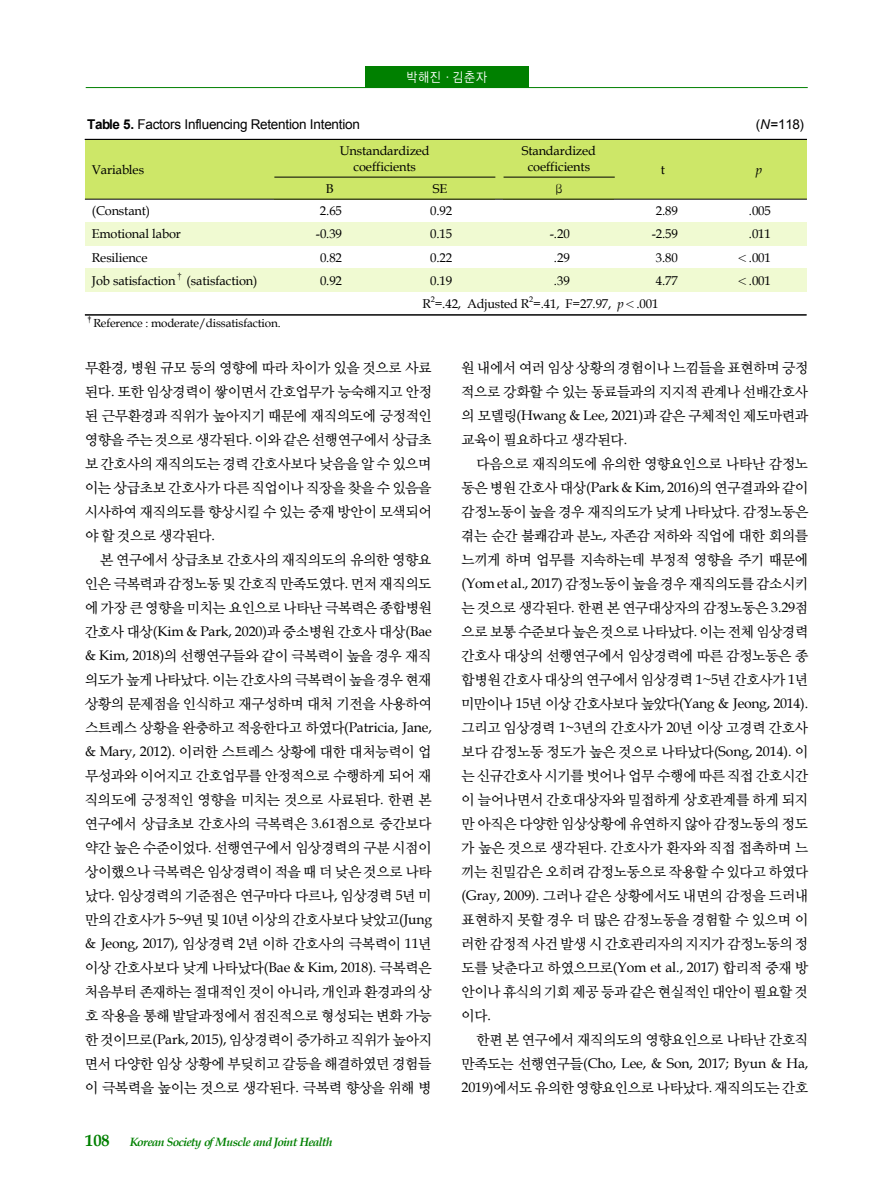
<style>
.page{position:relative;width:893px;height:1191px;background:#fff}
.page>*{position:absolute;margin:0;border:0;box-sizing:border-box;transform-origin:0 0}
.t1{font:13.95px/24px "Korean MJ B";letter-spacing:-.015em;color:#000;text-align:justify}
.t2{font:13.95px "Book Antiqua";letter-spacing:-.01em;color:#000}
.t3{font:13.5px "Arial";letter-spacing:-.02em;color:#000}
.t4{font:12.75px/16.5px "Book Antiqua";letter-spacing:-.01em;color:#000;text-align:center}
.t5{font:12.75px "Korean GD M";letter-spacing:.085em;color:#fff;scale:.9 1}
.t6{font:italic 12.75px "Book Antiqua";color:#000}
.t7{font:12.45px "TTF97 B79 E Ft CID";color:#000;scale:.9 1}
.t8{font:italic 700 12px "Book Antiqua";letter-spacing:-.06em;color:#008000}
.t9{font:11.7px "Book Antiqua";letter-spacing:-.01em;color:#000}
.s1{font-weight:700}
.s2{font-style:italic}
.s3{font-family:"Korean MJ M"}
.s4{font-family:"Book Antiqua"}
.s5{font-family:"Korean MJ B"}
.s6{font-style:normal;font-size:16.5px}
</style>
<div class="page">
<div style="left:365px;top:66px;width:163px;height:22px;background:#008000"></div>
<hr style="left:86px;top:87px;width:721px;height:1px;background:#008000">
<div style="left:85px;top:139px;width:189px;height:60px;background:#cde768"></div>
<div style="left:274px;top:139px;width:221px;height:38px;background:#cde768"></div>
<div style="left:495px;top:139px;width:8px;height:60px;background:#cde768"></div>
<div style="left:503px;top:139px;width:111px;height:38px;background:#cde768"></div>
<div style="left:614px;top:139px;width:97px;height:60px;background:#cde768"></div>
<div style="left:711px;top:139px;width:95px;height:60px;background:#cde768"></div>
<div style="left:274px;top:177px;width:111px;height:22px;background:#cde768"></div>
<div style="left:385px;top:177px;width:110px;height:22px;background:#cde768"></div>
<div style="left:503px;top:177px;width:111px;height:22px;background:#cde768"></div>
<div style="left:85px;top:222px;width:189px;height:23px;background:#f0fad2"></div>
<div style="left:274px;top:222px;width:111px;height:23px;background:#f0fad2"></div>
<div style="left:385px;top:222px;width:110px;height:23px;background:#f0fad2"></div>
<div style="left:495px;top:222px;width:8px;height:23px;background:#f0fad2"></div>
<div style="left:503px;top:222px;width:111px;height:23px;background:#f0fad2"></div>
<div style="left:614px;top:222px;width:97px;height:23px;background:#f0fad2"></div>
<div style="left:711px;top:222px;width:95px;height:23px;background:#f0fad2"></div>
<div style="left:85px;top:269px;width:189px;height:23px;background:#f0fad2"></div>
<div style="left:274px;top:269px;width:111px;height:23px;background:#f0fad2"></div>
<div style="left:385px;top:269px;width:110px;height:23px;background:#f0fad2"></div>
<div style="left:495px;top:269px;width:8px;height:23px;background:#f0fad2"></div>
<div style="left:503px;top:269px;width:111px;height:23px;background:#f0fad2"></div>
<div style="left:614px;top:269px;width:97px;height:23px;background:#f0fad2"></div>
<div style="left:711px;top:269px;width:95px;height:23px;background:#f0fad2"></div>
<hr style="left:274px;top:177px;width:221px;height:1px;background:#000">
<hr style="left:503px;top:177px;width:111px;height:1px;background:#000">
<hr style="left:85px;top:199px;width:721px;height:1px;background:#000">
<hr style="left:85px;top:315px;width:721px;height:1px;background:#000">
<hr style="left:85px;top:139px;width:721px;height:1px;background:#000">
<p class="t5" style="left:406px;top:71px;width:91px">박해진·김춘자</p>
<p class="t3" style="left:87px;top:117px;width:274px"><span class="s1">Table 5.</span> Factors Influencing Retention Intention</p>
<p class="t3" style="left:755px;top:117px;width:50px">(<span class="s2">N</span>=118)</p>
<p class="t4" style="left:92px;top:161px;width:54px">Variables</p>
<p class="t4" style="left:340px;top:142px;width:91px">Unstandardized coefficients</p>
<p class="t4" style="left:522px;top:142px;width:76px">Standardized coefficients</p>
<p class="t4" style="left:661px;top:161px;width:6px">t</p>
<p class="t6" style="left:755px;top:162px;width:8px">p</p>
<p class="t4" style="left:326px;top:180px;width:9px">B</p>
<p class="t4" style="left:433px;top:180px;width:16px">SE</p>
<p class="t7" style="left:555px;top:182px;width:10px">β</p>
<p class="t4" style="left:92px;top:203px;width:60px">(Constant)</p>
<p class="t4" style="left:320px;top:203px;width:23px">2.65</p>
<p class="t4" style="left:430px;top:203px;width:24px">0.92</p>
<p class="t4" style="left:656px;top:203px;width:24px">2.89</p>
<p class="t4" style="left:748px;top:203px;width:23px">.005</p>
<p class="t4" style="left:92px;top:226px;width:90px">Emotional labor</p>
<p class="t4" style="left:316px;top:226px;width:28px">-0.39</p>
<p class="t4" style="left:430px;top:226px;width:24px">0.15</p>
<p class="t4" style="left:549px;top:226px;width:21px">-.20</p>
<p class="t4" style="left:651px;top:226px;width:28px">-2.59</p>
<p class="t4" style="left:749px;top:226px;width:23px">.011</p>
<p class="t4" style="left:92px;top:249px;width:57px">Resilience</p>
<p class="t4" style="left:320px;top:249px;width:23px">0.82</p>
<p class="t4" style="left:430px;top:249px;width:24px">0.22</p>
<p class="t4" style="left:554px;top:249px;width:17px">.29</p>
<p class="t4" style="left:656px;top:249px;width:24px">3.80</p>
<p class="t4" style="left:736px;top:249px;width:36px"><span class="s3">＜</span>.001</p>
<p class="t4" style="left:92px;top:272px;width:167px">Job satisfaction<sup>†</sup> (satisfaction)</p>
<p class="t4" style="left:320px;top:272px;width:23px">0.92</p>
<p class="t4" style="left:430px;top:272px;width:24px">0.19</p>
<p class="t4" style="left:554px;top:272px;width:17px">.39</p>
<p class="t4" style="left:656px;top:272px;width:24px">4.77</p>
<p class="t4" style="left:736px;top:272px;width:36px"><span class="s3">＜</span>.001</p>
<p class="t4" style="left:422px;top:296px;width:237px">R<sup>2</sup>=.42, Adjusted R<sup>2</sup>=.41, F=27.97, <span class="s2">p</span><span class="s3">＜</span>.001</p>
<p class="t9" style="left:86px;top:316px;width:196px"><sup>†</sup>Reference : moderate/dissatisfaction.</p>
<p class="t1" style="left:85px;top:356px;width:348px">무환경<span class="s4">,</span> 병원 규모 등의 영향에 따라 차이가 있을 것으로 사료 된다<span class="s4">.</span> 또한 임상경력이 쌓이면서 간호업무가 능숙해지고 안정 된 근무환경과 직위가 높아지기 때문에 재직의도에 긍정적인 영향을 주는 것으로 생각된다<span class="s4">.</span> 이와 같은 선행연구에서 상급초 보 간호사의 재직의도는 경력 간호사보다 낮음을 알 수 있으며 이는 상급초보 간호사가 다른 직업이나 직장을 찾을 수 있음을 시사하여 재직의도를 향상시킬 수 있는 중재 방안이 모색되어 야 할 것으로 생각된다<span class="s4">.</span></p>
<p class="t1" style="left:85px;top:548px;width:348px;text-indent:15px">본 연구에서 상급초보 간호사의 재직의도의 유의한 영향요 인은 극복력과 감정노동 및 간호직 만족도였다<span class="s4">.</span> 먼저 재직의도 에 가장 큰 영향을 미치는 요인으로 나타난 극복력은 종합병원</p>
<p class="t2" style="left:85px;top:624px;width:348px"><span class="s5">간호사 대상</span>(Kim &amp; Park, 2020)<span class="s5">과 중소병원 간호사 대상</span>(Bae</p>
<p class="t1" style="left:85px;top:644px;width:349px"><span class="s4">&amp; Kim, 2018)</span>의 선행연구들와 같이 극복력이 높을 경우 재직 의도가 높게 나타났다<span class="s4">.</span> 이는 간호사의 극복력이 높을 경우 현재 상황의 문제점을 인식하고 재구성하며 대처 기전을 사용하여 스트레스 상황을 완충하고 적응한다고 하였다<span class="s4">(Patricia, Jane, &amp; Mary, 2012).</span> 이러한 스트레스 상황에 대한 대처능력이 업 무성과와 이어지고 간호업무를 안정적으로 수행하게 되어 재 직의도에 긍정적인 영향을 미치는 것으로 사료된다<span class="s4">.</span> 한편 본 연구에서 상급초보 간호사의 극복력은 <span class="s4">3.61</span>점으로 중간보다 약간 높은 수준이었다<span class="s4">.</span> 선행연구에서 임상경력의 구분 시점이 상이했으나 극복력은 임상경력이 적을 때 더 낮은 것으로 나타 났다<span class="s4">.</span> 임상경력의 기준점은 연구마다 다르나<span class="s4">,</span> 임상경력 <span class="s4">5</span>년 미 만의 간호사가 <span class="s4">5~9</span>년 및 <span class="s4">10</span>년 이상의 간호사보다 낮았고<span class="s4">(Jung</span></p>
<p class="t2" style="left:85px;top:936px;width:347px">&amp; Jeong, 2017), <span class="s5">임상경력</span> 2<span class="s5">년 이하 간호사의 극복력이</span> 11<span class="s5">년</span></p>
<p class="t1" style="left:85px;top:956px;width:348px">이상 간호사보다 낮게 나타났다<span class="s4">(Bae &amp; Kim, 2018).</span> 극복력은 처음부터 존재하는 절대적인 것이 아니라<span class="s4">,</span> 개인과 환경과의 상 호 작용을 통해 발달과정에서 점진적으로 형성되는 변화 가능 한 것이므로<span class="s4">(Park, 2015),</span> 임상경력이 증가하고 직위가 높아지 면서 다양한 임상 상황에 부딪히고 갈등을 해결하였던 경험들 이 극복력을 높이는 것으로 생각된다<span class="s4">.</span> 극복력 향상을 위해 병</p>
<p class="t8" style="left:85px;top:1135px;width:249px"><span class="s6">108</span> Korean Society of Muscle and Joint Health</p>
<p class="t1" style="left:461px;top:356px;width:348px">원 내에서 여러 임상 상황의 경험이나 느낌들을 표현하며 긍정 적으로 강화할 수 있는 동료들과의 지지적 관계나 선배간호사 의 모델링<span class="s4">(Hwang &amp; Lee, 2021)</span>과 같은 구체적인 제도마련과 교육이 필요하다고 생각된다<span class="s4">.</span></p>
<p class="t1" style="left:461px;top:452px;width:348px;text-indent:15px">다음으로 재직의도에 유의한 영향요인으로 나타난 감정노 동은 병원 간호사 대상<span class="s4">(Park &amp; Kim, 2016)</span>의 연구결과와 같이 감정노동이 높을 경우 재직의도가 낮게 나타났다<span class="s4">.</span> 감정노동은 겪는 순간 불쾌감과 분노<span class="s4">,</span> 자존감 저하와 직업에 대한 회의를 느끼게 하며 업무를 지속하는데 부정적 영향을 주기 때문에 <span class="s4">(Yom et al., 2017)</span> 감정노동이 높을 경우 재직의도를 감소시키 는 것으로 생각된다<span class="s4">.</span> 한편 본 연구대상자의 감정노동은 <span class="s4">3.29</span>점 으로 보통 수준보다 높은 것으로 나타났다<span class="s4">.</span> 이는 전체 임상경력 간호사 대상의 선행연구에서 임상경력에 따른 감정노동은 종 합병원 간호사 대상의 연구에서 임상경력 <span class="s4">1~5</span>년 간호사가 <span class="s4">1</span>년</p>
<p class="t2" style="left:461px;top:696px;width:348px"><span class="s5">미만이나</span> 15<span class="s5">년 이상 간호사보다 높았다</span>(Yang &amp; Jeong, 2014).</p>
<p class="t1" style="left:461px;top:716px;width:348px">그리고 임상경력 <span class="s4">1~3</span>년의 간호사가 <span class="s4">20</span>년 이상 고경력 간호사 보다 감정노동 정도가 높은 것으로 나타났다<span class="s4">(Song, 2014).</span> 이 는 신규간호사 시기를 벗어나 업무 수행에 따른 직접 간호시간 이 늘어나면서 간호대상자와 밀접하게 상호관계를 하게 되지 만 아직은 다양한 임상상황에 유연하지 않아 감정노동의 정도 가 높은 것으로 생각된다<span class="s4">.</span> 간호사가 환자와 직접 접촉하며 느 끼는 친밀감은 오히려 감정노동으로 작용할 수 있다고 하였다 <span class="s4">(Gray, 2009).</span> 그러나 같은 상황에서도 내면의 감정을 드러내 표현하지 못할 경우 더 많은 감정노동을 경험할 수 있으며 이 러한 감정적 사건 발생 시 간호관리자의 지지가 감정노동의 정 도를 낮춘다고 하였으므로<span class="s4">(Yom et al., 2017)</span> 합리적 중재 방 안이나 휴식의 기회 제공 등과 같은 현실적인 대안이 필요할 것 이다<span class="s4">.</span></p>
<p class="t1" style="left:476px;top:1028px;width:333px">한편 본 연구에서 재직의도의 영향요인으로 나타난 간호직</p>
<p class="t2" style="left:461px;top:1056px;width:348px"><span class="s5">만족도는 선행연구들</span>(Cho, Lee, &amp; Son, 2017; Byun &amp; Ha,</p>
<p class="t1" style="left:461px;top:1076px;width:348px"><span class="s4">2019)</span>에서도 유의한 영향요인으로 나타났다<span class="s4">.</span> 재직의도는 간호</p>
</div>
